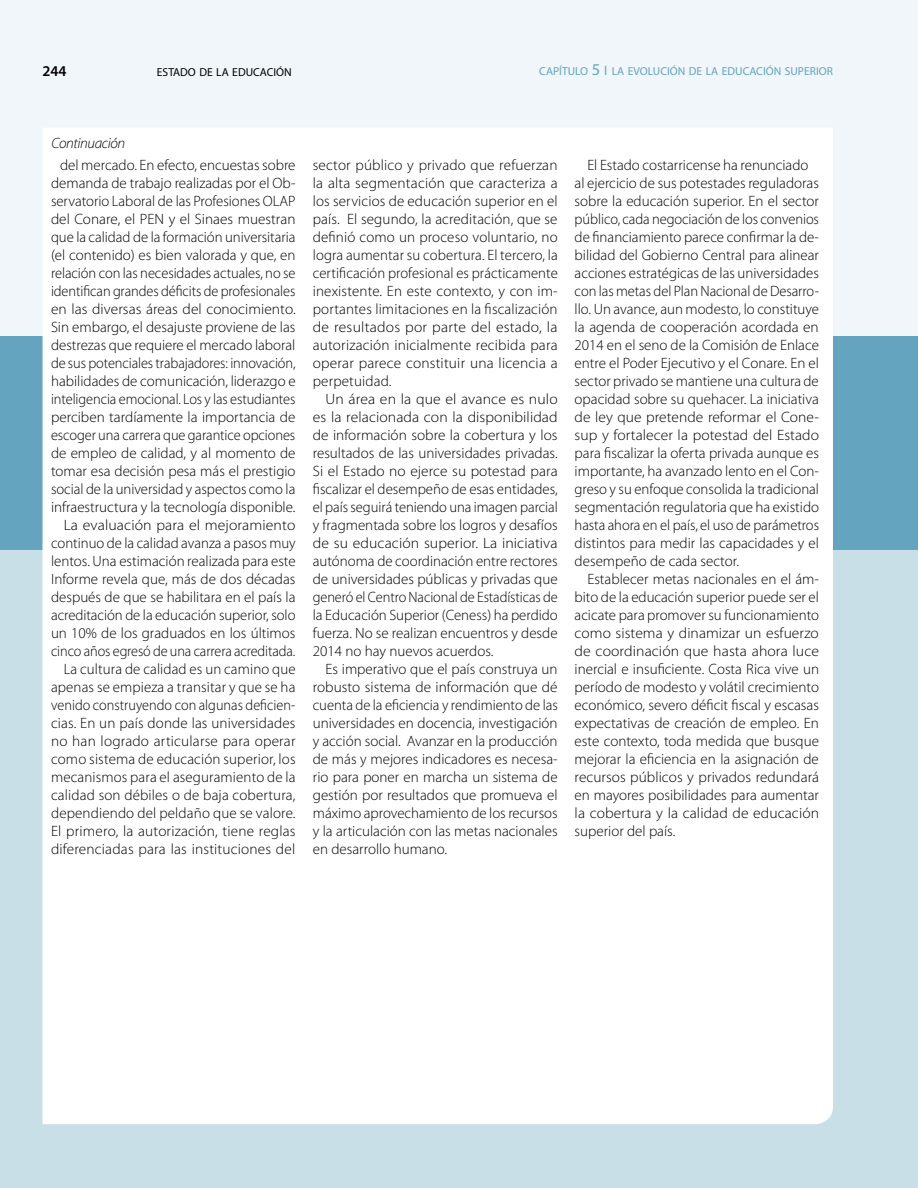
<style>
.page{position:relative;width:918px;height:1188px;background:#fff}
.page>*{position:absolute;margin:0;border:0;box-sizing:border-box;transform-origin:0 0}
.t1{font:300 15px/18px "Myriad Pro";color:#000;text-align:justify}
.t2{font:300 15px/18px "Myriad Pro";color:#000;text-align:justify;scale:1.05 1}
.t3{font:italic 300 15px "Myriad Pro";letter-spacing:-.025em;color:#000}
.t4{font:600 15px "Myriad Pro";color:#000}
.t5{font:11.55px "Myriad Pro";color:#65a4bf}
.t6{font:11.55px "Myriad Pro";color:#000}
.s1{font-size:16.5px}
.s2{font-size:13.65px}
</style>
<div class="page">
<div style="left:0;top:0;width:918px;height:343px;background:#f0f6f9"></div>
<div style="left:0;top:550px;width:918px;height:638px;background:#c9dfe8"></div>
<div style="left:0;top:337px;width:918px;height:213px;background:#65a4bf"></div>
<div style="left:43px;top:128px;width:790px;height:996px;background:#fff"></div>
<p class="t4" style="left:43px;top:61px;width:26px">244</p>
<p class="t6" style="left:157px;top:65px;width:136px">ESTADO DE LA EDUCACIÓN</p>
<p class="t5" style="left:539px;top:64px;width:295px">CAPÍTULO <span class="s1">5</span> <span class="s2">I</span> LA EVOLUCIÓN DE LA EDUCACIÓN SUPERIOR</p>
<p class="t3" style="left:51px;top:134px;width:75px">Continuación</p>
<p class="t1" style="left:51px;top:156px;width:246px;text-align:right">del mercado. En efecto, encuestas sobre demanda de trabajo realizadas por el Ob&shy;servatorio Laboral de las Profesiones OLAP del Conare, el PEN y el Sinaes muestran que la calidad de la formación universitaria (el contenido) es bien valorada y que, en relación con las necesidades actuales, no se identifican grandes déficits de profesionales en las diversas áreas del conocimiento.<br>Sin embargo, el desajuste proviene de las destrezas que requiere el mercado laboral de sus potenciales trabajadores: innovación, habilidades de comunicación, liderazgo e inteligencia emocional. Los y las estudiantes perciben tardíamente la importancia de escoger una carrera que garantice opciones de empleo de calidad, y al momento de tomar esa decisión pesa más el prestigio social de la universidad y aspectos como la infraestructura y la tecnología disponible.<br>La evaluación para el mejoramiento continuo de la calidad avanza a pasos muy lentos. Una estimación realizada para este Informe revela que, más de dos décadas después de que se habilitara en el país la acreditación de la educación superior, solo un 10% de los graduados en los últimos cinco años egresó de una carrera acreditada.<br>La cultura de calidad es un camino que apenas se empieza a transitar y que se ha venido construyendo con algunas deficien&shy;cias. En un país donde las universidades no han logrado articularse para operar como sistema de educación superior, los mecanismos para el aseguramiento de la calidad son débiles o de baja cobertura, dependiendo del peldaño que se valore.<br>El primero, la autorización, tiene reglas diferenciadas para las instituciones del</p>
<p class="t1" style="left:313px;top:156px;width:246px">sector público y privado que refuerzan la alta segmentación que caracteriza a los servicios de educación superior en el país. El segundo, la acreditación, que se definió como un proceso voluntario, no logra aumentar su cobertura. El tercero, la certificación profesional es prácticamente inexistente. En este contexto, y con im&shy;portantes limitaciones en la fiscalización de resultados por parte del estado, la autorización inicialmente recibida para operar parece constituir una licencia a perpetuidad.</p>
<p class="t2" style="left:313px;top:390px;width:235px;text-indent:13px">Un área en la que el avance es nulo es la relacionada con la disponibilidad de información sobre la cobertura y los resultados de las universidades privadas.<br>Si el Estado no ejerce su potestad para fiscalizar el desempeño de esas entidades, el país seguirá teniendo una imagen parcial y fragmentada sobre los logros y desafíos de su educación superior. La iniciativa autónoma de coordinación entre rectores de universidades públicas y privadas que generó el Centro Nacional de Estadísticas de la Educación Superior (Ceness) ha perdido fuerza. No se realizan encuentros y desde 2014 no hay nuevos acuerdos.</p>
<p class="t1" style="left:313px;top:660px;width:247px;text-indent:13px">Es imperativo que el país construya un robusto sistema de información que dé cuenta de la eficiencia y rendimiento de las universidades en docencia, investigación y acción social. Avanzar en la producción de más y mejores indicadores es necesa&shy;rio para poner en marcha un sistema de gestión por resultados que promueva el máximo aprovechamiento de los recursos y la articulación con las metas nacionales en desarrollo humano.</p>
<p class="t1" style="left:575px;top:156px;width:246px;text-align:left;text-indent:13px">El Estado costarricense ha renunciado al ejercicio de sus potestades reguladoras sobre la educación superior. En el sector público, cada negociación de los convenios de financiamiento parece confirmar la de&shy;bilidad del Gobierno Central para alinear acciones estratégicas de las universidades con las metas del Plan Nacional de Desarro&shy;llo. Un avance, aun modesto, lo constituye la agenda de cooperación acordada en 2014 en el seno de la Comisión de Enlace entre el Poder Ejecutivo y el Conare. En el sector privado se mantiene una cultura de opacidad sobre su quehacer. La iniciativa de ley que pretende reformar el Cone&shy;sup y fortalecer la potestad del Estado para fiscalizar la oferta privada aunque es importante, ha avanzado lento en el Con&shy;greso y su enfoque consolida la tradicional segmentación regulatoria que ha existido hasta ahora en el país, el uso de parámetros distintos para medir las capacidades y el desempeño de cada sector.</p>
<p class="t1" style="left:575px;top:570px;width:246px;text-indent:13px">Establecer metas nacionales en el ám&shy;bito de la educación superior puede ser el acicate para promover su funcionamiento como sistema y dinamizar un esfuerzo de coordinación que hasta ahora luce inercial e insuficiente. Costa Rica vive un período de modesto y volátil crecimiento económico, severo déficit fiscal y escasas expectativas de creación de empleo. En este contexto, toda medida que busque mejorar la eficiencia en la asignación de recursos públicos y privados redundará en mayores posibilidades para aumentar la cobertura y la calidad de educación superior del país.</p>
</div>
